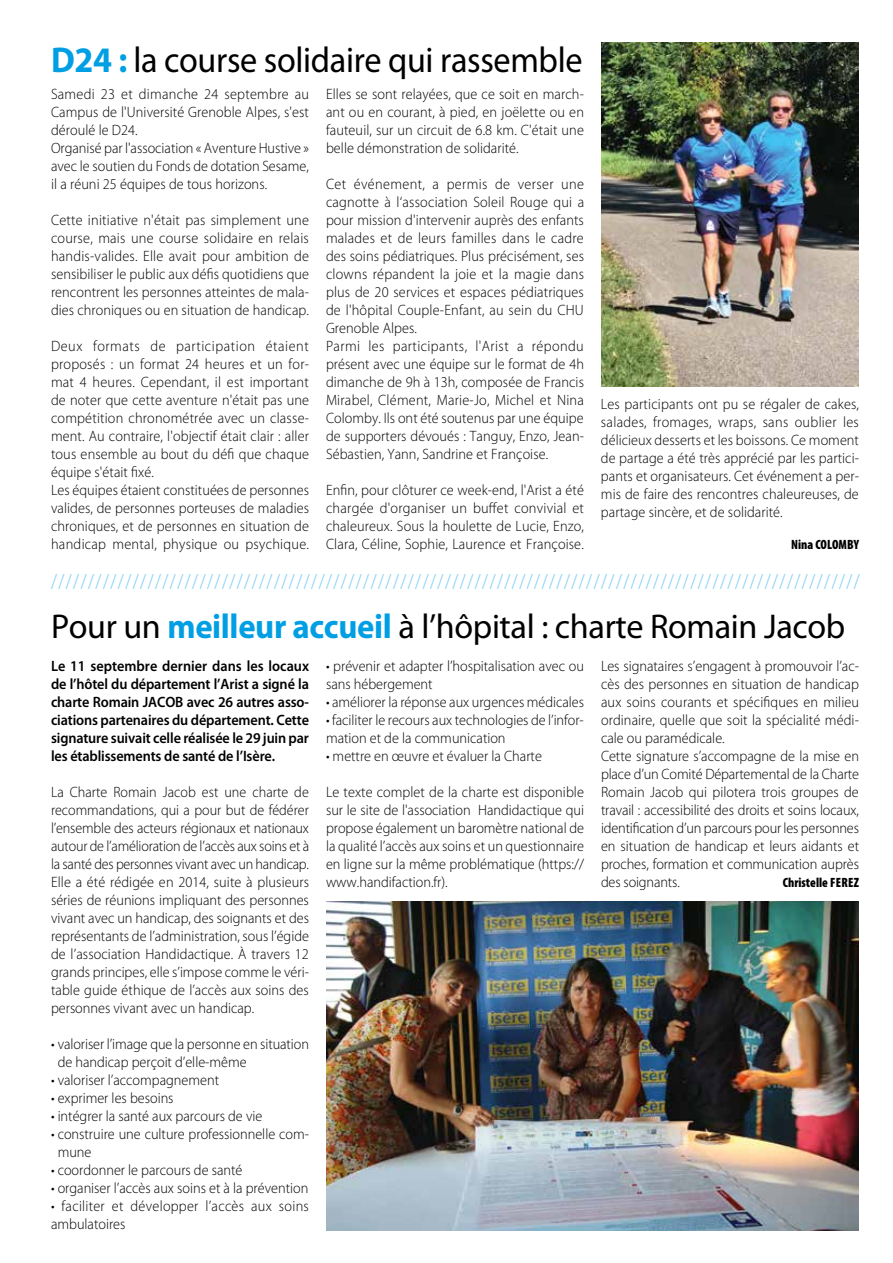
<style>
.page{position:relative;width:893px;height:1263px;background:#fff}
.page>*{position:absolute;margin:0;border:0;box-sizing:border-box;transform-origin:0 0}
.t1{font:36px "Myriad Pro";letter-spacing:-.01em;color:#000;scale:.95 1}
.t2{font:34.5px "Myriad Pro";letter-spacing:-.01em;color:#000}
.t3{font:300 condensed 18px "Univers LT Std";color:#83d0f5}
.t4{font:300 15px/18px "Myriad Pro";letter-spacing:.005em;color:#000;scale:.95 1}
.t5{font:300 15px/18px "Myriad Pro";letter-spacing:.005em;color:#000;text-align:justify;scale:.94 1}
.t6{font:600 15px/18px "Myriad Pro";letter-spacing:-.01em;color:#000;text-align:justify;scale:.95 1}
.t7{font:900 condensed 13.5px "Myriad Pro";color:#000;scale:.96 1}
.s1{font-weight:700;color:#009fe3}
</style>
<div class="page">
<img style="left:601px;top:42px;width:258px;height:344px">
<img style="left:326px;top:902px;width:533px;height:328px">
<h1 class="t1" style="left:51px;top:40px;width:561px"><span class="s1">D24 :</span> la course solidaire qui rassemble</h1>
<p class="t4" style="left:51px;top:86px;width:273px">Samedi 23 et dimanche 24 septembre au Campus de l'Université Grenoble Alpes, s'est déroulé le D24.<br>Organisé par l'association « Aventure Hustive » avec le soutien du Fonds de dotation Sesame, il a réuni 25 équipes de tous horizons.</p>
<p class="t4" style="left:51px;top:212px;width:273px;text-align:justify">Cette initiative n'était pas simplement une course, mais une course solidaire en relais handis-valides. Elle avait pour ambition de sensibiliser le public aux défis quotidiens que rencontrent les personnes atteintes de mala&shy;dies chroniques ou en situation de handicap.</p>
<p class="t4" style="left:51px;top:338px;width:273px">Deux formats de participation étaient proposés : un format 24 heures et un for&shy;mat 4 heures. Cependant, il est important de noter que cette aventure n'était pas une compétition chronométrée avec un classe&shy;ment. Au contraire, l'objectif était clair : aller tous ensemble au bout du défi que chaque équipe s'était fixé.<br>Les équipes étaient constituées de personnes valides, de personnes porteuses de maladies chroniques, et de personnes en situation de handicap mental, physique ou psychique.</p>
<p class="t4" style="left:326px;top:86px;width:273px;text-align:justify">Elles se sont relayées, que ce soit en march&shy;ant ou en courant, à pied, en joëlette ou en fauteuil, sur un circuit de 6.8 km. C'était une belle démonstration de solidarité.</p>
<p class="t4" style="left:326px;top:176px;width:273px">Cet événement, a permis de verser une cagnotte à l‘association Soleil Rouge qui a pour mission d'intervenir auprès des enfants malades et de leurs familles dans le cadre des soins pédiatriques. Plus précisément, ses clowns répandent la joie et la magie dans plus de 20 services et espaces pédiatriques de l'hôpital Couple-Enfant, au sein du CHU Grenoble Alpes.<br>Parmi les participants, l'Arist a répondu présent avec une équipe sur le format de 4h dimanche de 9h à 13h, composée de Francis Mirabel, Clément, Marie-Jo, Michel et Nina Colomby. Ils ont été soutenus par une équipe de supporters dévoués : Tanguy, Enzo, Jean-Sébastien, Yann, Sandrine et Françoise.</p>
<p class="t4" style="left:326px;top:482px;width:273px;text-align:justify">Enfin, pour clôturer ce week-end, l'Arist a été chargée d'organiser un buffet convivial et chaleureux. Sous la houlette de Lucie, Enzo, Clara, Céline, Sophie, Laurence et Françoise.</p>
<p class="t4" style="left:601px;top:395px;width:273px;text-align:justify">Les participants ont pu se régaler de cakes, salades, fromages, wraps, sans oublier les délicieux desserts et les boissons. Ce moment de partage a été très apprécié par les partici&shy;pants et organisateurs. Cet événement a per&shy;mis de faire des rencontres chaleureuses, de partage sincère, et de solidarité.</p>
<p class="t7" style="left:791px;top:536px;width:72px">Nina COLOMBY</p>
<p class="t3" style="left:51px;top:569px;width:810px">/////////////////////////////////////////////////////////////////////////////////////////////////////////////</p>
<h2 class="t2" style="left:51px;top:608px;width:796px">Pour un <span class="s1">meilleur accueil</span> à l’hôpital : charte Romain Jacob</h2>
<p class="t6" style="left:51px;top:657px;width:273px">Le 11 septembre dernier dans les locaux de l’hôtel du département l’Arist a signé la charte Romain JACOB avec 26 autres asso&shy;ciations partenaires du département. Cette signature suivait celle réalisée le 29 juin par les établissements de santé de l’Isère.</p>
<p class="t5" style="left:51px;top:783px;width:276px">La Charte Romain Jacob est une charte de recommandations, qui a pour but de fédérer l’ensemble des acteurs régionaux et nationaux autour de l’amélioration de l’accès aux soins et à la santé des personnes vivant avec un handicap.<br>Elle a été rédigée en 2014, suite à plusieurs séries de réunions impliquant des personnes vivant avec un handicap, des soignants et des représentants de l’administration, sous l’égide de l’association Handidactique. À travers 12 grands principes, elle s’impose comme le véri&shy;table guide éthique de l’accès aux soins des personnes vivant avec un handicap.</p>
<p class="t4" style="left:58px;top:1035px;width:266px;text-indent:-7px">• valoriser l’image que la personne en situation de handicap perçoit d’elle-même</p>
<p class="t4" style="left:51px;top:1071px;width:178px">• valoriser l’accompagnement</p>
<p class="t4" style="left:51px;top:1089px;width:131px">• exprimer les besoins</p>
<p class="t4" style="left:51px;top:1107px;width:224px">• intégrer la santé aux parcours de vie</p>
<p class="t4" style="left:58px;top:1125px;width:266px;text-indent:-7px">• construire une culture professionnelle com&shy;mune</p>
<p class="t4" style="left:51px;top:1161px;width:203px">• coordonner le parcours de santé</p>
<p class="t4" style="left:51px;top:1179px;width:272px">• organiser l’accès aux soins et à la prévention</p>
<p class="t4" style="left:51px;top:1197px;width:273px">• faciliter et développer l’accès aux soins ambulatoires</p>
<p class="t4" style="left:326px;top:657px;width:273px">• prévenir et adapter l’hospitalisation avec ou sans hébergement</p>
<p class="t4" style="left:326px;top:693px;width:273px">• améliorer la réponse aux urgences médicales</p>
<p class="t4" style="left:326px;top:711px;width:273px">• faciliter le recours aux technologies de l’infor&shy;mation et de la communication</p>
<p class="t4" style="left:326px;top:747px;width:229px">• mettre en œuvre et évaluer la Charte</p>
<p class="t4" style="left:326px;top:783px;width:273px;text-align:justify">Le texte complet de la charte est disponible sur le site de l'association Handidactique qui propose également un baromètre national de la qualité l’accès aux soins et un questionnaire en ligne sur la même problématique (https:// www.handifaction.fr).</p>
<p class="t4" style="left:601px;top:657px;width:273px">Les signataires s’engagent à promouvoir l’ac&shy;cès des personnes en situation de handicap aux soins courants et spécifiques en milieu ordinaire, quelle que soit la spécialité médi&shy;cale ou paramédicale.<br>Cette signature s’accompagne de la mise en place d’un Comité Départemental de la Charte Romain Jacob qui pilotera trois groupes de travail : accessibilité des droits et soins locaux, identification d’un parcours pour les personnes en situation de handicap et leurs aidants et proches, formation et communication auprès des soignants.</p>
<p class="t7" style="left:783px;top:873px;width:81px">Christelle FEREZ</p>
</div>
